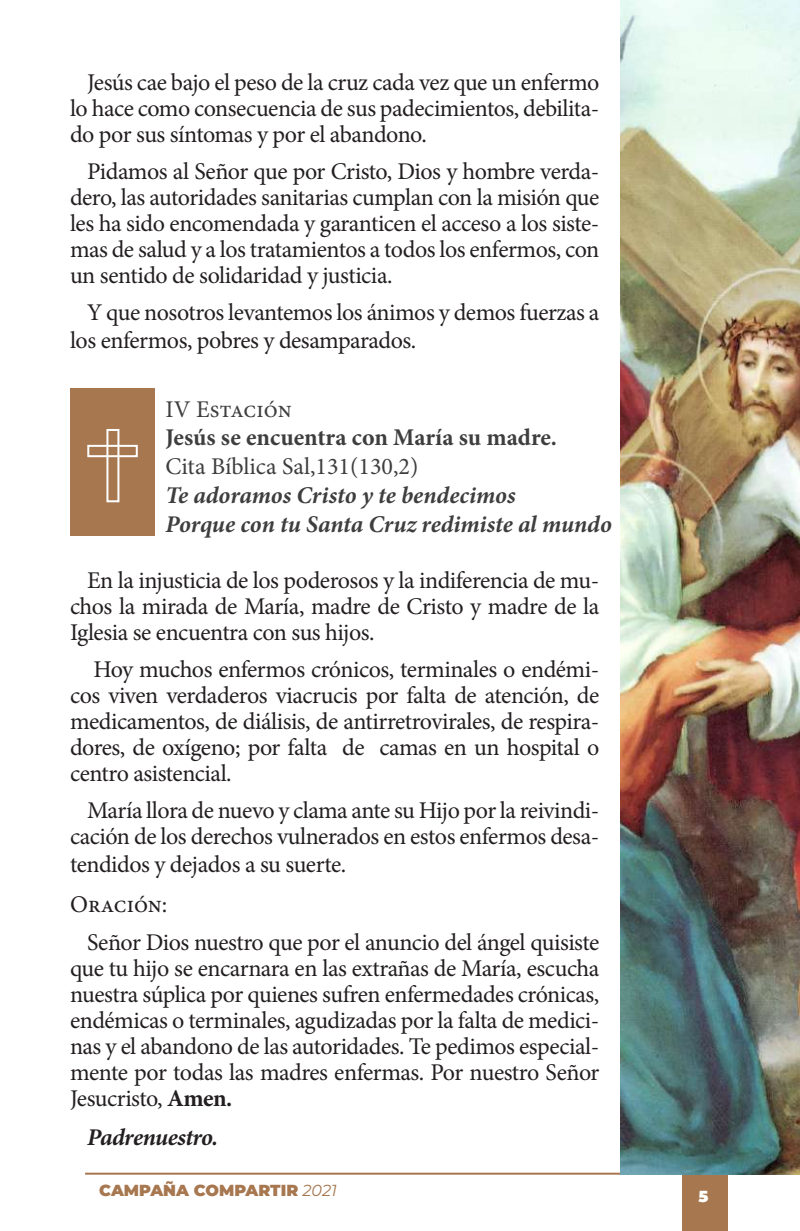
<style>
.page{position:relative;width:800px;height:1231px;background:#fff}
.page>*{position:absolute;margin:0;border:0;box-sizing:border-box;transform-origin:0 0}
.t1{font:24px/26px "Minion Pro";letter-spacing:-.02em;color:#231f20;text-align:justify}
.t2{font:italic 700 24px/28.8px "Minion Pro";letter-spacing:-.005em;color:#3e3e3f}
.t3{font:24px "Minion Pro";color:#3e3e3f}
.t4{font:700 24px "Minion Pro";color:#3e3e3f}
.t5{font:italic 700 24px "Minion Pro";letter-spacing:-.025em;color:#231f20}
.t6{font:900 16px "Montserrat";color:#a77750}
.t7{font:900 16px "Montserrat";color:#fff}
.s1{font-weight:700}
.s2{font-weight:400;font-style:italic}
</style>
<div class="page">
<hr style="left:85px;top:1172px;width:642px;height:2px;background:#a77750">
<div style="left:681px;top:1173px;width:46px;height:57px;background:#a77750"></div>
<div style="left:70px;top:388px;width:85px;height:147px;background:#a77750"></div>
<div style="left:106px;top:429px;width:13px;height:73px;border:2px solid #fff"></div>
<div style="left:87px;top:445px;width:51px;height:12px;border:2px solid #fff"></div>
<img style="left:620px;top:1px;width:179px;height:1173px">
<p class="t1" style="left:70px;top:69px;width:530px;text-indent:17px">Jesús cae bajo el peso de la cruz cada vez que un enfermo lo hace como consecuencia de sus padecimientos, debilita&shy;do por sus síntomas y por el abandono.</p>
<p class="t1" style="left:70px;top:158px;width:530px;text-indent:17px">Pidamos al Señor que por Cristo, Dios y hombre verda&shy;dero, las autoridades sanitarias cumplan con la misión que les ha sido encomendada y garanticen el acceso a los siste&shy;mas de salud y a los tratamientos a todos los enfermos, con un sentido de solidaridad y justicia.</p>
<p class="t1" style="left:70px;top:299px;width:530px;line-height:28px;text-indent:17px">Y que nosotros levantemos los ánimos y demos fuerzas a los enfermos, pobres y desamparados.</p>
<p class="t3" style="left:165px;top:393px;width:128px">IV Estación</p>
<p class="t4" style="left:165px;top:423px;width:393px">Jesús se encuentra con María su madre.</p>
<p class="t3" style="left:165px;top:450px;width:254px">Cita Bíblica Sal,131(130,2)</p>
<p class="t2" style="left:165px;top:480px;width:448px">Te adoramos Cristo y te bendecimos<br>Porque con tu Santa Cruz redimiste al mundo</p>
<p class="t1" style="left:70px;top:567px;width:531px;text-indent:17px">En la injusticia de los poderosos y la indiferencia de mu&shy;chos la mirada de María, madre de Cristo y madre de la Iglesia se encuentra con sus hijos.</p>
<p class="t1" style="left:70px;top:656px;width:530px;text-indent:23px">Hoy muchos enfermos crónicos, terminales o endémi&shy;cos viven verdaderos viacrucis por falta de atención, de medicamentos, de diálisis, de antirretrovirales, de respira&shy;dores, de oxígeno; por falta de camas en un hospital o centro asistencial.</p>
<p class="t1" style="left:70px;top:797px;width:530px;line-height:27px;text-indent:17px">María llora de nuevo y clama ante su Hijo por la reivindi&shy;cación de los derechos vulnerados en estos enfermos desa&shy;tendidos y dejados a su suerte.</p>
<p class="t1" style="left:87px;top:885px;width:513px;line-height:37.4px;text-indent:-17px">Oración:<br>Señor Dios nuestro que por el anuncio del ángel quisiste</p>
<p class="t1" style="left:70px;top:954px;width:531px">que tu hijo se encarnara en las extrañas de María, escucha nuestra súplica por quienes sufren enfermedades crónicas, endémicas o terminales, agudizadas por la falta de medici&shy;nas y el abandono de las autoridades. Te pedimos especial&shy;mente por todas las madres enfermas. Por nuestro Señor Jesucristo, <span class="s1">Amen.</span></p>
<p class="t5" style="left:87px;top:1119px;width:133px">Padrenuestro.</p>
<p class="t6" style="left:99px;top:1177px;width:239px">CAMPAÑA COMPARTIR <span class="s2">2021</span></p>
<p class="t7" style="left:698px;top:1183px;width:11px">5</p>
</div>
